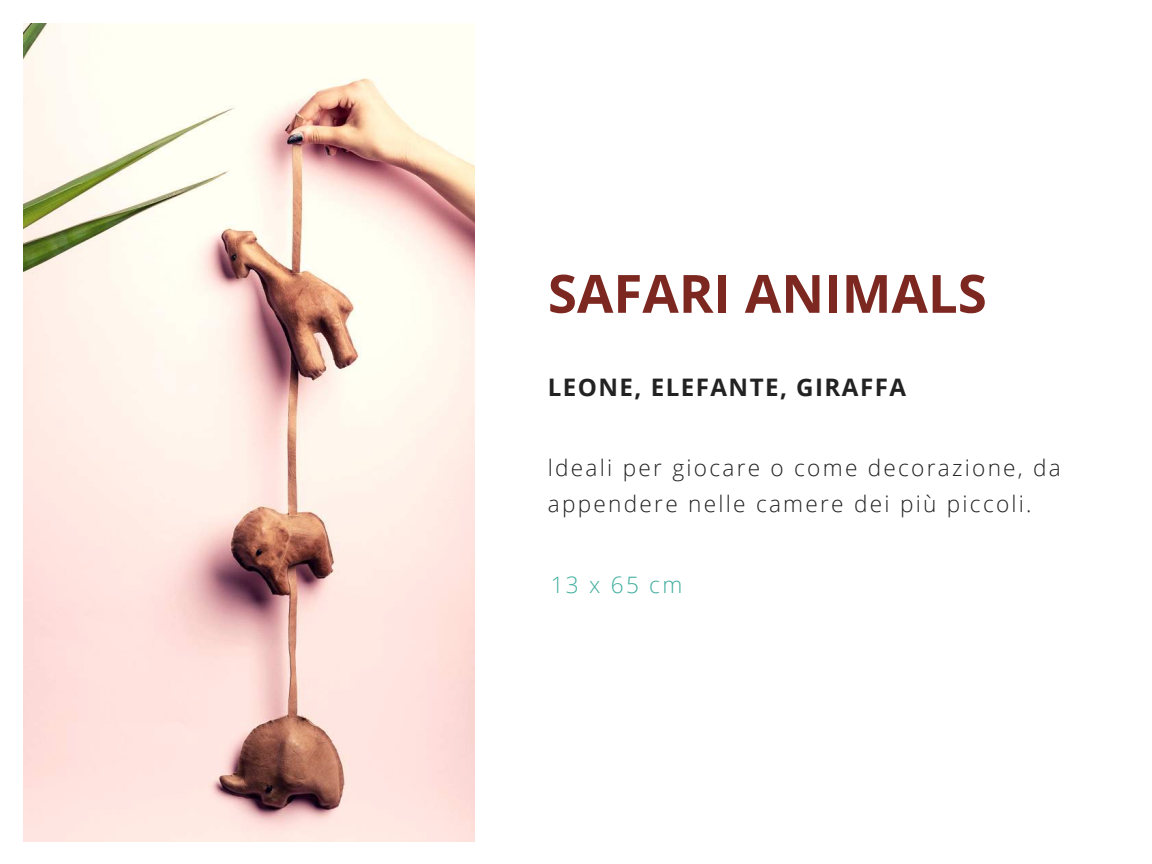
<style>
.page{position:relative;width:1152px;height:864px;background:#fff}
.page>*{position:absolute;margin:0;border:0;box-sizing:border-box;transform-origin:0 0}
.t1{font:700 52.8px "Open Sans";color:#7d2721}
.t2{font:700 24.15px "Open Sans";letter-spacing:.06em;color:#222}
.t3{font:300 22.65px/36px "Open Sans";letter-spacing:.1em;color:#222}
.t4{font:300 22.65px "Open Sans";color:#41ae9f}
</style>
<div class="page">
<img style="left:24px;top:24px;width:451px;height:818px">
<h1 class="t1" style="left:548px;top:256px;width:440px">SAFARI ANIMALS</h1>
<p class="t2" style="left:548px;top:370px;width:360px">LEONE, ELEFANTE, GIRAFFA</p>
<p class="t3" style="left:548px;top:449px;width:515px">ldeali per giocare o come decorazione, da appendere nelle camere dei più piccoli.</p>
<p class="t4" style="left:551px;top:569px;width:133px">13 x 65 cm</p>
</div>
